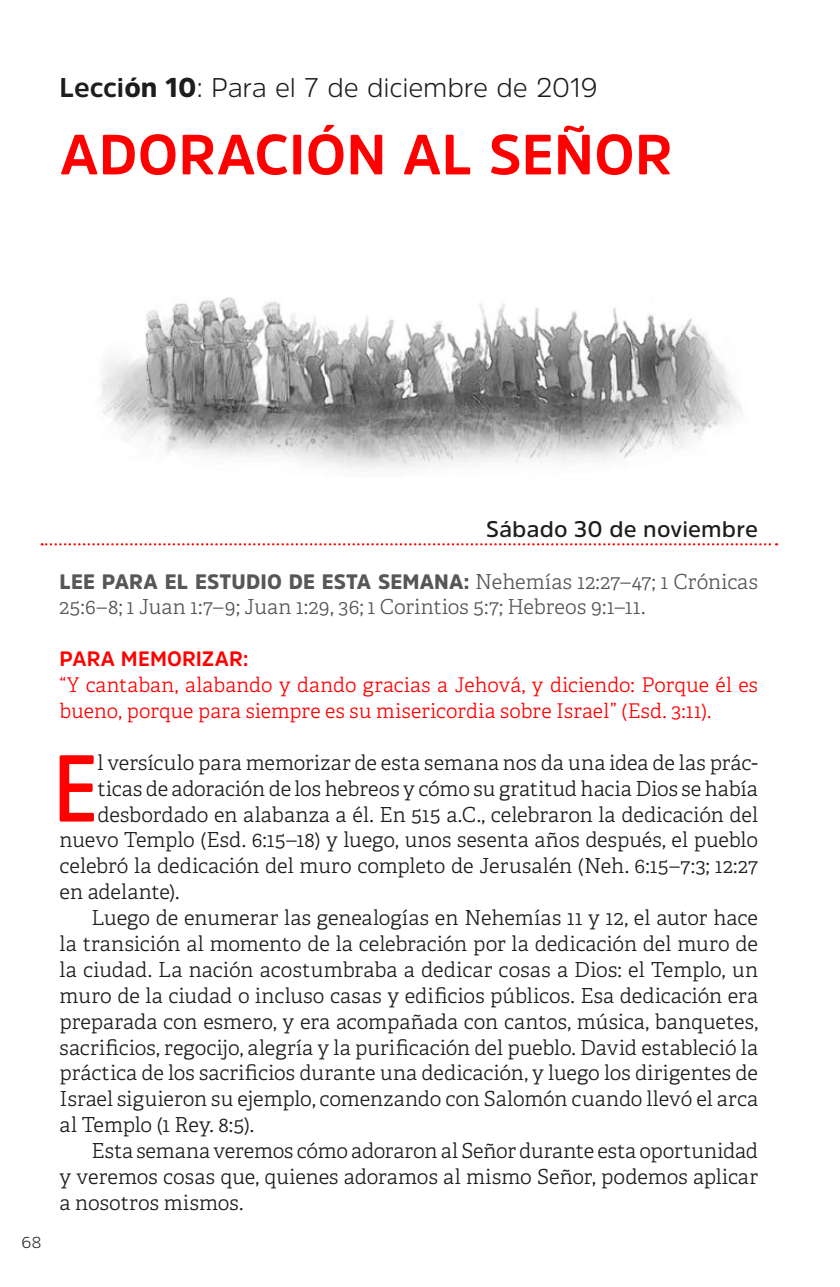
<style>
.page{position:relative;width:840px;height:1287px;background:#fff}
.page>*{position:absolute;margin:0;border:0;box-sizing:border-box;transform-origin:0 0}
.Párrafo_capitular_x1{font:600 94.27px "Amsi Pro Narw";color:#f00}
.Título_Lección{font:700 56.25px "Amsi Pro";letter-spacing:.005em;color:#f00}
.Lección_Nº{font:300 27px "Amsi Pro";letter-spacing:-.005em;color:#1d1d1b}
.Fecha_Sábado{font:600 22.5px "Amsi Pro";letter-spacing:.005em;color:#1d1d1b}
.Parrafo{font:300 20.7px/25.9px "Adelle Basic";color:#1d1d1b;text-align:justify}
.Párrafo_capitular_x1-2{font:300 20.7px "Adelle Basic";color:#1d1d1b}
.Lee_para_el_estudio{font:300 20.7px/25.9px "Adelle Basic";letter-spacing:.005em;color:#575756}
.Para_Memorizar{font:700 20.7px "Amsi Pro";letter-spacing:.01em;color:#f00}
.Versículo_para_memor{font:300 20.25px/25.9px "Adelle Basic";letter-spacing:.01em;color:#f00}
.t1{font:300 15.75px "Amsi Pro";color:#1d1d1b}
.s1{font-weight:700}
.s2{font-weight:900}
.s3{font-family:"Amsi Pro";font-weight:900}
</style>
<div class="page">
<svg style="left:42px;top:543px;width:735px;height:2px"></svg>
<img style="left:100px;top:297px;width:642px;height:172px">
<p class="Lección_Nº" style="left:60px;top:69px;width:540px"><span class="s1">Lecci</span><span class="s2">ón 10</span>: Para el 7 de diciembre de 2019</p>
<p class="Título_Lección" style="left:60px;top:116px;width:614px">ADORACIÓN AL SEÑOR</p>
<p class="t1" style="left:22px;top:1231px;width:21px">68</p>
<p class="Fecha_Sábado" style="left:486px;top:513px;width:273px">Sábado 30 de noviembre</p>
<p class="Lee_para_el_estudio" style="left:60px;top:568px;width:700px"><span class="s3">LEE PARA EL ESTUDIO DE ESTA SEMANA:</span> Nehemías 12:27–47; 1 Crónicas<br>25:6–8; 1 Juan 1:7–9; Juan 1:29, 36; 1 Corintios 5:7; Hebreos 9:1–11.</p>
<p class="Para_Memorizar" style="left:60px;top:644px;width:191px">PARA MEMORIZAR:</p>
<p class="Versículo_para_memor" style="left:60px;top:672px;width:700px">“Y cantaban, alabando y dando gracias a Jehová, y diciendo: Porque él es bueno, porque para siempre es su misericordia sobre Israel” (Esd. 3:11).</p>
<p class="Párrafo_capitular_x1" style="left:53px;top:724px;width:46px">E</p>
<p class="Párrafo_capitular_x1-2" style="left:97px;top:750px;width:662px">l versículo para memorizar de esta semana nos da una idea de las prác-</p>
<p class="Párrafo_capitular_x1-2" style="left:97px;top:775px;width:662px">ticas de adoración de los hebreos y cómo su gratitud hacia Dios se había</p>
<p class="Párrafo_capitular_x1-2" style="left:97px;top:801px;width:662px">desbordado en alabanza a él. En 515 a.C., celebraron la dedicación del</p>
<p class="Párrafo_capitular_x1-2" style="left:60px;top:827px;width:700px">nuevo Templo (Esd. 6:15–18) y luego, unos sesenta años después, el pueblo</p>
<p class="Párrafo_capitular_x1-2" style="left:60px;top:853px;width:700px">celebró la dedicación del muro completo de Jerusalén (Neh. 6:15–7:3; 12:27</p>
<p class="Párrafo_capitular_x1-2" style="left:60px;top:879px;width:121px">en adelante).</p>
<p class="Parrafo" style="left:60px;top:904px;width:700px;text-indent:32px">Luego de enumerar las genealogías en Nehemías 11 y 12, el autor hace la transición al momento de la celebración por la dedicación del muro de la ciudad. La nación acostumbraba a dedicar cosas a Dios: el Templo, un muro de la ciudad o incluso casas y edificios públicos. Esa dedicación era preparada con esmero, y era acompañada con cantos, música, banquetes, sacrificios, regocijo, alegría y la purificación del pueblo. David estableció la práctica de los sacrificios durante una dedicación, y luego los dirigentes de Israel siguieron su ejemplo, comenzando con Salomón cuando llevó el arca al Templo (1 Rey. 8:5).</p>
<p class="Parrafo" style="left:60px;top:1137px;width:700px;text-indent:32px">Esta semana veremos cómo adoraron al Señor durante esta oportunidad y veremos cosas que, quienes adoramos al mismo Señor, podemos aplicar a nosotros mismos.</p>
</div>
